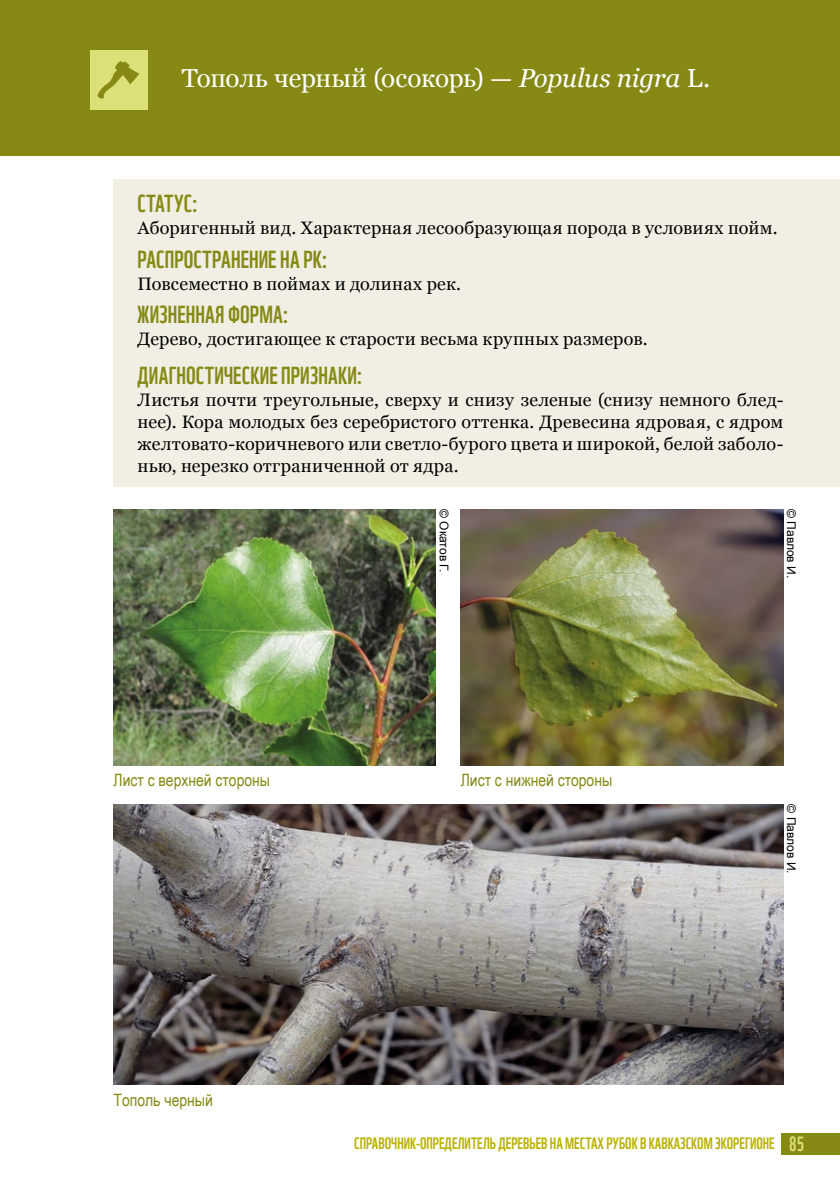
<style>
.page{position:relative;width:840px;height:1191px;background:#fff}
.page>*{position:absolute;margin:0;border:0;box-sizing:border-box;transform-origin:0 0}
.t1{font:26px "Georgia";letter-spacing:-.015em;color:#fff}
.t2{font:24px "WWF";letter-spacing:.01em;color:#868914}
.t3{font:18px/22px "Georgia";letter-spacing:.015em;color:#000;text-align:justify}
.t4{font:17px "Arial Narrow";color:#868914}
.t5{font:16px "WWF";color:#b9b100}
.t6{font:12px "Arial";color:#000}
.s1{font-style:italic}
.s2{font-size:20px;color:#dce177}
</style>
<div class="page">
<div style="left:781px;top:1133px;width:58px;height:21px;background:#868914"></div>
<div style="left:114px;top:179px;width:725px;height:307px;background:#f1efe4"></div>
<div style="left:0;top:0;width:839px;height:155px;background:#868914"></div>
<div style="left:91px;top:50px;width:57px;height:59px;background:#dce177"></div>
<svg style="left:97px;top:61px;width:42px;height:38px"></svg>
<img style="left:113px;top:509px;width:322px;height:256px">
<img style="left:460px;top:509px;width:322px;height:256px">
<img style="left:113px;top:804px;width:669px;height:280px">
<h1 class="t1" style="left:182px;top:63px;width:529px">Тополь черный (осокорь) — <span class="s1">Populus nigra</span> L.</h1>
<h2 class="t2" style="left:137px;top:185px;width:62px">Статус:</h2>
<p class="t3" style="left:137px;top:218px;width:641px">Аборигенный вид. Характерная лесообразующая порода в условиях пойм.</p>
<h2 class="t2" style="left:137px;top:240px;width:191px">Распространение на РК:</h2>
<p class="t3" style="left:137px;top:273px;width:325px">Повсеместно в поймах и долинах рек.</p>
<h2 class="t2" style="left:137px;top:296px;width:153px">Жизненная форма:</h2>
<p class="t3" style="left:137px;top:328px;width:511px">Дерево, достигающее к старости весьма крупных размеров.</p>
<h2 class="t2" style="left:137px;top:357px;width:226px">Диагностические признаки:</h2>
<p class="t3" style="left:137px;top:389px;width:647px">Листья почти треугольные, сверху и снизу зеленые (снизу немного блед&shy;нее). Кора молодых без серебристого оттенка. Древесина ядровая, с ядром желтовато-коричневого или светло-бурого цвета и широкой, белой заболо&shy;нью, нерезко отграниченной от ядра.</p>
<p class="t6" style="left:451px;top:509px;width:65px;rotate:90deg">© Окатов Г.</p>
<p class="t6" style="left:798px;top:509px;width:71px;rotate:90deg">© Павлов И.</p>
<p class="t4" style="left:113px;top:767px;width:158px">Лист с верхней стороны</p>
<p class="t4" style="left:460px;top:767px;width:153px">Лист с нижней стороны</p>
<p class="t4" style="left:113px;top:1087px;width:101px">Тополь черный</p>
<p class="t6" style="left:798px;top:804px;width:71px;rotate:90deg">© Павлов И.</p>
<p class="t5" style="left:354px;top:1131px;width:451px">Справочник-определитель деревьев на местах рубок в кавказском экорегионе <span class="s2">85</span></p>
</div>
